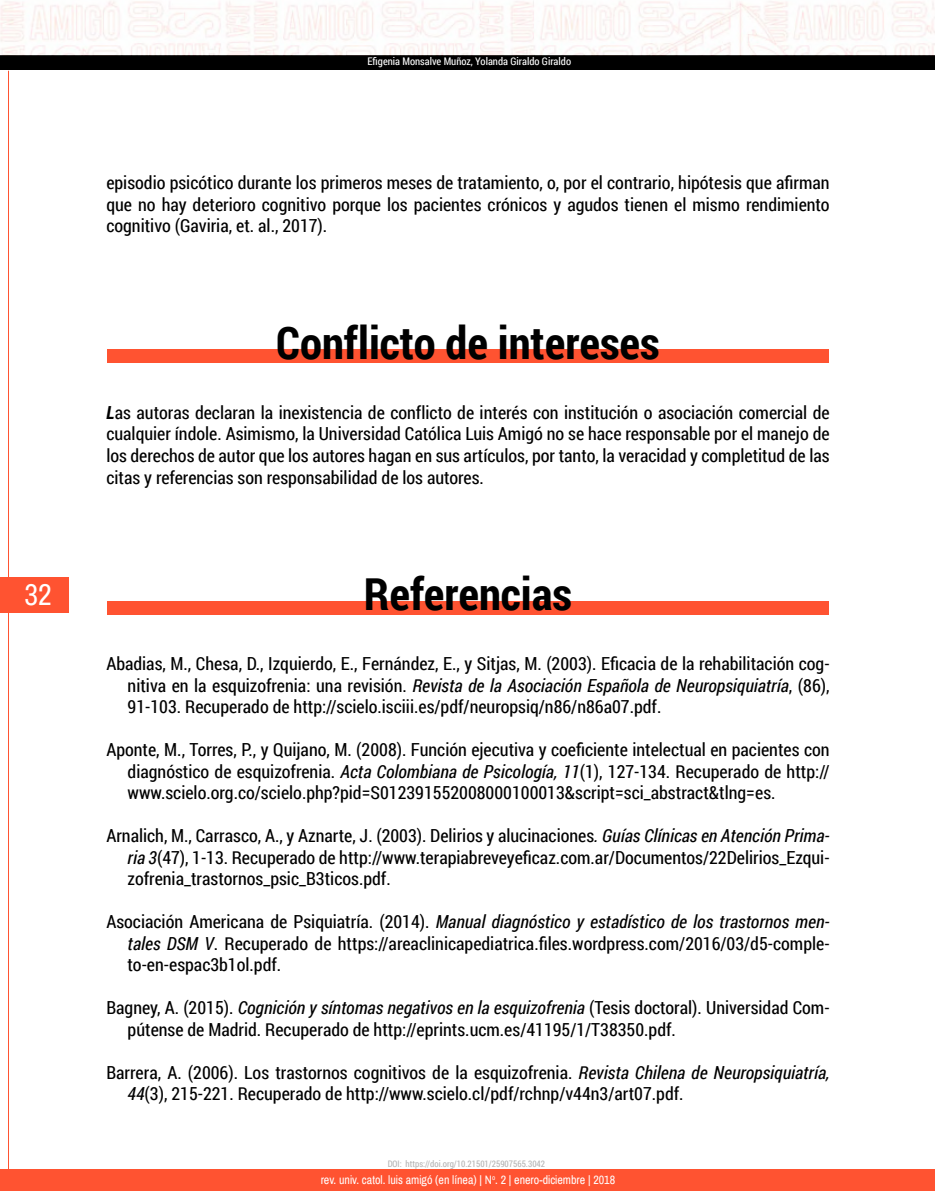
<style>
.page{position:relative;width:936px;height:1191px;background:#fff}
.page>*{position:absolute;margin:0;border:0;box-sizing:border-box;transform-origin:0 0}
.t1{font:700 45px "Roboto Condensed";color:#000}
.t2{font:30px "Archivo Narrow";color:#fff}
.t3{font:18px/21.6px "Roboto Condensed";color:#000;text-align:justify}
.t4{font:12px "Archivo Narrow";color:#fff}
.t5{font:10.5px "Roboto Condensed";color:#fff}
.t6{font:9px "Roboto Condensed";color:#b3b2b2}
.s1{font-weight:700;font-style:italic}
.s2{font-style:italic}
</style>
<div class="page">
<div style="left:0;top:1169px;width:934px;height:22px;background:#ff5331"></div>
<div style="left:0;top:577px;width:68px;height:36px;background:#ff5331"></div>
<div style="left:0;top:56px;width:934px;height:14px;background:#000"></div>
<img style="left:0;top:1px;width:934px;height:54px">
<hr style="left:8px;top:71px;width:1px;height:1098px;background:#ff5331">
<div style="left:107px;top:350px;width:721px;height:13px;background:#ff5331"></div>
<div style="left:107px;top:601px;width:721px;height:13px;background:#ff5331"></div>
<h2 class="t2" style="left:24px;top:576px;width:29px">32</h2>
<p class="t5" style="left:367px;top:54px;width:205px">Efigenia Monsalve Muñoz, Yolanda Giraldo Giraldo</p>
<p class="t3" style="left:106px;top:171px;width:724px">episodio psicótico durante los primeros meses de tratamiento, o, por el contrario, hipótesis que afirman que no hay deterioro cognitivo porque los pacientes crónicos y agudos tienen el mismo rendimiento cognitivo (Gaviria, et. al., 2017).</p>
<h1 class="t1" style="left:276px;top:311px;width:385px">Conflicto de intereses</h1>
<p class="t3" style="left:106px;top:401px;width:724px"><span class="s1">L</span>as autoras declaran la inexistencia de conflicto de interés con institución o asociación comercial de cualquier índole. Asimismo, la Universidad Católica Luis Amigó no se hace responsable por el manejo de los derechos de autor que los autores hagan en sus artículos, por tanto, la veracidad y completitud de las citas y referencias son responsabilidad de los autores.</p>
<h1 class="t1" style="left:364px;top:562px;width:210px">Referencias</h1>
<p class="t3" style="left:128px;top:652px;width:703px;text-indent:-21px">Abadias, M., Chesa, D., Izquierdo, E., Fernández, E., y Sitjas, M. (2003). Eficacia de la rehabilitación cog&shy;nitiva en la esquizofrenia: una revisión. <span class="s2">Revista de la Asociación Española de Neuropsiquiatría</span>, (86), 91-103. Recuperado de http://scielo.isciii.es/pdf/neuropsiq/n86/n86a07.pdf.</p>
<p class="t3" style="left:128px;top:738px;width:703px;text-indent:-21px">Aponte, M., Torres, P., y Quijano, M. (2008). Función ejecutiva y coeficiente intelectual en pacientes con diagnóstico de esquizofrenia. <span class="s2">Acta Colombiana de Psicología, 11</span>(1), 127-134. Recuperado de http:// www.scielo.org.co/scielo.php?pid=S012391552008000100013&amp;script=sci_abstract&amp;tlng=es.</p>
<p class="t3" style="left:128px;top:824px;width:703px;text-indent:-21px">Arnalich, M., Carrasco, A., y Aznarte, J. (2003). Delirios y alucinaciones<span class="s2">. Guías Clínicas en Atención Prima&shy;ria 3</span>(47), 1-13. Recuperado de http://www.terapiabreveyeficaz.com.ar/Documentos/22Delirios_Ezqui&shy;zofrenia_trastornos_psic_B3ticos.pdf.</p>
<p class="t3" style="left:128px;top:910px;width:703px;text-indent:-21px">Asociación Americana de Psiquiatría. (2014). <span class="s2">Manual diagnóstico y estadístico de los trastornos men&shy;tales DSM V</span>. Recuperado de https://areaclinicapediatrica.files.wordpress.com/2016/03/d5-comple&shy;to-en-espac3b1ol.pdf.</p>
<p class="t3" style="left:128px;top:996px;width:703px;text-indent:-21px">Bagney, A. (2015). <span class="s2">Cognición y síntomas negativos en la esquizofrenia</span> (Tesis doctoral). Universidad Com&shy;pútense de Madrid. Recuperado de http://eprints.ucm.es/41195/1/T38350.pdf.</p>
<p class="t3" style="left:128px;top:1061px;width:703px;text-indent:-21px">Barrera, A. (2006). Los trastornos cognitivos de la esquizofrenia. <span class="s2">Revista Chilena de Neuropsiquiatría,<br>44</span>(3), 215-221. Recuperado de http://www.scielo.cl/pdf/rchnp/v44n3/art07.pdf.</p>
<p class="t6" style="left:388px;top:1157px;width:159px">DOI: https://doi.org/10.21501/25907565.3042</p>
<p class="t4" style="left:321px;top:1172px;width:296px">rev. univ. catol. luis amigó (en línea) | N<sup>o</sup>. 2 | enero-diciembre | 2018</p>
</div>
